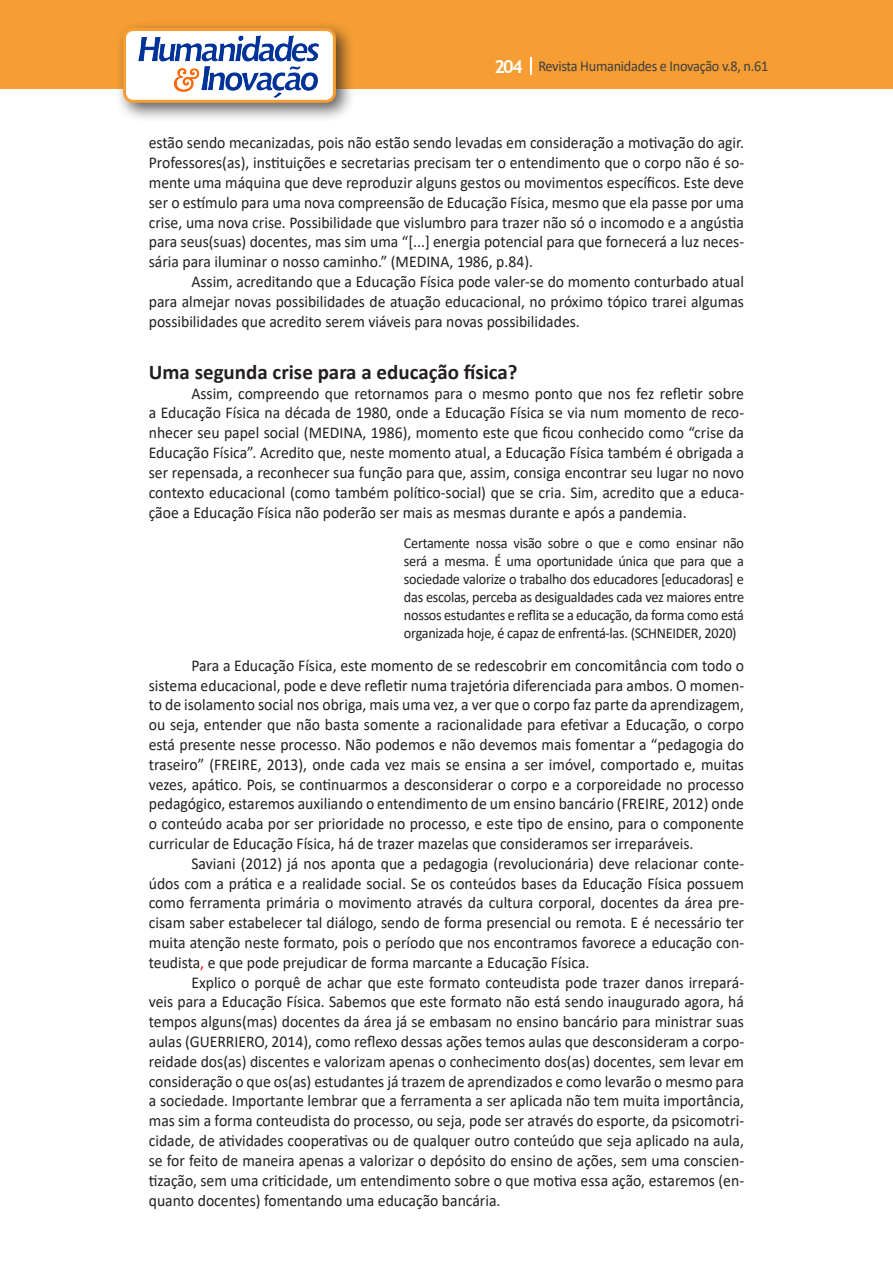
<style>
.page{position:relative;width:893px;height:1263px;background:#fff}
.page>*{position:absolute;margin:0;border:0;box-sizing:border-box;transform-origin:0 0}
.Titulo_2{font:700 21px "Calibri";color:#231f20}
.Texto{font:16.5px/19.8px "Calibri";color:#231f20;text-align:justify;scale:.95 1}
.citacao{font:15px/18px "Calibri";letter-spacing:-.02em;color:#231f20;text-align:justify;scale:.95 1}
.t1{font:15px "Calibri";letter-spacing:-.02em;color:#3e3e3f;scale:.95 1}
.s1{font-family:"Trebuchet MS";font-weight:700;font-size:18px;color:#fff}
.s2{color:#f00}
</style>
<div class="page">
<div style="left:0;top:0;width:893px;height:88px;background:#f69e34"></div>
<svg style="left:530px;top:57px;width:2px;height:18px"></svg>
<div style="left:115px;top:20px;width:241px;height:103px;background:#231f20;opacity:.75"></div>
<div style="left:125px;top:30px;width:209px;height:71px;background:#fff;border-radius:9px"></div>
<img style="left:138px;top:35px;width:181px;height:62px">
<div style="left:123px;top:28px;width:213px;height:75px;border:3px solid #f69e34;border-radius:9px"></div>
<p class="t1" style="left:495px;top:56px;width:290px"><span class="s1">204</span> Revista Humanidades e Inovação v.8, n.61</p>
<p class="Texto" style="left:149px;top:133px;width:628px">estão sendo mecanizadas, pois não estão sendo levadas em consideração a motivação do agir.<br>Professores(as), instituições e secretarias precisam ter o entendimento que o corpo não é so&shy;mente uma máquina que deve reproduzir alguns gestos ou movimentos específicos. Este deve ser o estímulo para uma nova compreensão de Educação Física, mesmo que ela passe por uma crise, uma nova crise. Possibilidade que vislumbro para trazer não só o incomodo e a angústia para seus(suas) docentes, mas sim uma “[...] energia potencial para que fornecerá a luz neces&shy;sária para iluminar o nosso caminho.” (MEDINA, 1986, p.84).</p>
<p class="Texto" style="left:149px;top:271px;width:628px;text-indent:43px">Assim, acreditando que a Educação Física pode valer-se do momento conturbado atual para almejar novas possibilidades de atuação educacional, no próximo tópico trarei algumas possibilidades que acredito serem viáveis para novas possibilidades.</p>
<p class="Titulo_2" style="left:149px;top:357px;width:370px">Uma segunda crise para a educação física?</p>
<p class="Texto" style="left:149px;top:383px;width:628px;text-indent:43px">Assim, compreendo que retornamos para o mesmo ponto que nos fez refletir sobre a Educação Física na década de 1980, onde a Educação Física se via num momento de reco&shy;nhecer seu papel social (MEDINA, 1986), momento este que ficou conhecido como “crise da Educação Física”. Acredito que, neste momento atual, a Educação Física também é obrigada a ser repensada, a reconhecer sua função para que, assim, consiga encontrar seu lugar no novo contexto educacional (como também político-social) que se cria. Sim, acredito que a educa&shy;çãoe a Educação Física não poderão ser mais as mesmas durante e após a pandemia.</p>
<p class="citacao" style="left:404px;top:534px;width:360px">Certamente nossa visão sobre o que e como ensinar não será a mesma. É uma oportunidade única que para que a sociedade valorize o trabalho dos educadores [educadoras] e das escolas, perceba as desigualdades cada vez maiores entre nossos estudantes e reflita se a educação, da forma como está organizada hoje, é capaz de enfrentá-las. (SCHNEIDER, 2020)</p>
<p class="Texto" style="left:149px;top:655px;width:628px;text-indent:43px">Para a Educação Física, este momento de se redescobrir em concomitância com todo o sistema educacional, pode e deve refletir numa trajetória diferenciada para ambos. O momen&shy;to de isolamento social nos obriga, mais uma vez, a ver que o corpo faz parte da aprendizagem, ou seja, entender que não basta somente a racionalidade para efetivar a Educação, o corpo está presente nesse processo. Não podemos e não devemos mais fomentar a “pedagogia do traseiro” (FREIRE, 2013), onde cada vez mais se ensina a ser imóvel, comportado e, muitas vezes, apático. Pois, se continuarmos a desconsiderar o corpo e a corporeidade no processo pedagógico, estaremos auxiliando o entendimento de um ensino bancário (FREIRE, 2012) onde o conteúdo acaba por ser prioridade no processo, e este tipo de ensino, para o componente curricular de Educação Física, há de trazer mazelas que consideramos ser irreparáveis.</p>
<p class="Texto" style="left:149px;top:853px;width:628px;text-indent:43px">Saviani (2012) já nos aponta que a pedagogia (revolucionária) deve relacionar conte&shy;údos com a prática e a realidade social. Se os conteúdos bases da Educação Física possuem como ferramenta primária o movimento através da cultura corporal, docentes da área pre&shy;cisam saber estabelecer tal diálogo, sendo de forma presencial ou remota. E é necessário ter muita atenção neste formato, pois o período que nos encontramos favorece a educação con&shy;teudista<span class="s2">,</span> e que pode prejudicar de forma marcante a Educação Física.</p>
<p class="Texto" style="left:149px;top:972px;width:628px;text-indent:43px">Explico o porquê de achar que este formato conteudista pode trazer danos irrepará&shy;veis para a Educação Física. Sabemos que este formato não está sendo inaugurado agora, há tempos alguns(mas) docentes da área já se embasam no ensino bancário para ministrar suas aulas (GUERRIERO, 2014), como reflexo dessas ações temos aulas que desconsideram a corpo&shy;reidade dos(as) discentes e valorizam apenas o conhecimento dos(as) docentes, sem levar em consideração o que os(as) estudantes já trazem de aprendizados e como levarão o mesmo para a sociedade. Importante lembrar que a ferramenta a ser aplicada não tem muita importância, mas sim a forma conteudista do processo, ou seja, pode ser através do esporte, da psicomotri&shy;cidade, de atividades cooperativas ou de qualquer outro conteúdo que seja aplicado na aula, se for feito de maneira apenas a valorizar o depósito do ensino de ações, sem uma conscien&shy;tização, sem uma criticidade, um entendimento sobre o que motiva essa ação, estaremos (en&shy;quanto docentes) fomentando uma educação bancária.</p>
</div>
